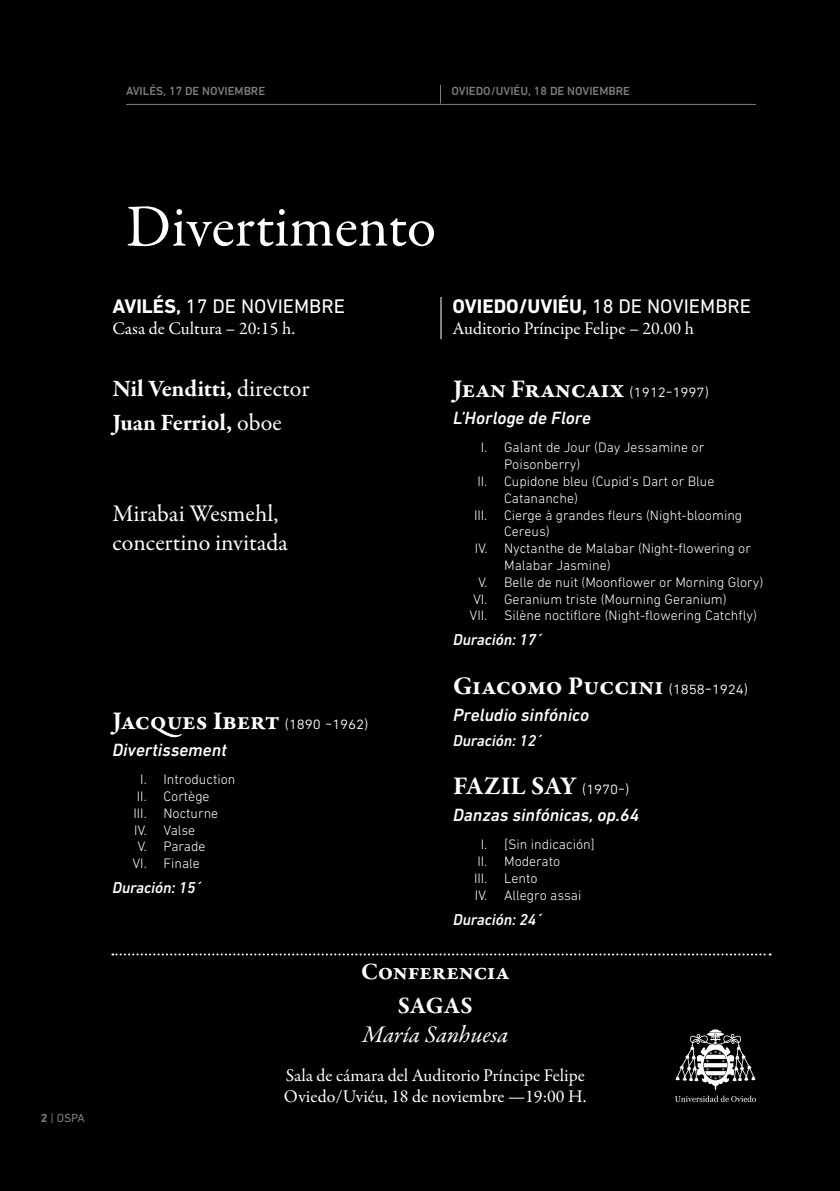
<style>
.page{position:relative;width:840px;height:1191px;background:#fff}
.page>*{position:absolute;margin:0;border:0;box-sizing:border-box;transform-origin:0 0}
.t1{font:60px "Garamond Premr Pro";letter-spacing:-.005em;color:#fff}
.t2{font:700 26px "Garamond Premr Pro";letter-spacing:-.015em;color:#fff}
.t3{font:700 24px/34.4px "Garamond Premr Pro";letter-spacing:-.005em;color:#fff}
.t4{font:24px/28.8px "Garamond Premr Pro";color:#fff}
.t5{font:italic 24px "Garamond Premr Pro";color:#fff}
.t6{font:700 20px "DIN Next W1 G";color:#fff}
.t7{font:20px "DIN Next W1 G";color:#fff}
.t8{font:18px/21.6px "Garamond Premr Pro";color:#fff}
.t9{font:italic 500 18px "DIN Next W1 G";color:#fff}
.t10{font:italic 500 16px "DIN Next W1 G";letter-spacing:-.005em;color:#fff}
.t11{font:300 14px/16.8px "DIN Next W1 G";color:#fff}
.t12{font:500 12px "DIN Next W1 G";color:#807c7a}
.t13{font:12px "DIN Next W1 G";color:#807c7a}
.s1{font-weight:700}
.s2{font-weight:400}
.s3{font-family:"DIN Next W1 G";font-weight:300;font-size:18px}
</style>
<div class="page">
<div style="left:0;top:0;width:839px;height:1191px;background:#000"></div>
<hr style="left:440px;top:297px;width:1px;height:42px;background:#fff">
<svg style="left:675px;top:1029px;width:80px;height:73px"></svg>
<svg style="left:112px;top:953px;width:658px;height:2px"></svg>
<hr style="left:126px;top:104px;width:629px;height:1px;background:#807c7a">
<svg style="left:440px;top:85px;width:1px;height:19px"></svg>
<p class="t12" style="left:126px;top:84px;width:141px">AVILÉS, 17 DE NOVIEMBRE</p>
<p class="t12" style="left:451px;top:84px;width:180px">OVIEDO/UVIÉU, 18 DE NOVIEMBRE</p>
<p class="t13" style="left:41px;top:1111px;width:45px"><span class="s1">2</span> | OSPA</p>
<h1 class="t1" style="left:126px;top:190px;width:311px">Divertimento</h1>
<h3 class="t7" style="left:112px;top:294px;width:234px"><span class="s1">AVILÉS,</span> 17 DE NOVIEMBRE</h3>
<p class="t8" style="left:112px;top:318px;width:184px">Casa de Cultura – 20:15 h.</p>
<h3 class="t6" style="left:452px;top:294px;width:300px">OVIEDO/UVIÉU, <span class="s2">18 DE NOVIEMBRE</span></h3>
<p class="t8" style="left:452px;top:318px;width:243px">Auditorio Príncipe Felipe – 20.00 h</p>
<h3 class="t3" style="left:112px;top:371px;width:198px">Nil Venditti, <span class="s2">director<br></span>Juan Ferriol, <span class="s2">oboe</span></h3>
<h2 class="t2" style="left:453px;top:373px;width:257px">Jean Francaix <span class="s3">(1912-1997)</span></h2>
<p class="t9" style="left:453px;top:408px;width:139px">L’Horloge de Flore</p>
<p class="t11" style="left:480px;top:439px;width:225px">I. Galant de Jour (Day Jessamine or</p>
<p class="t11" style="left:504px;top:456px;width:78px">Poisonberry)</p>
<p class="t11" style="left:477px;top:473px;width:238px">II. Cupidone bleu (Cupid’s Dart or Blue</p>
<p class="t11" style="left:504px;top:489px;width:75px">Catananche)</p>
<p class="t11" style="left:473px;top:506px;width:269px">III. Cierge à grandes fleurs (Night-blooming</p>
<p class="t11" style="left:504px;top:523px;width:47px">Cereus)</p>
<p class="t11" style="left:474px;top:540px;width:277px">IV. Nyctanthe de Malabar (Night-flowering or</p>
<p class="t11" style="left:504px;top:557px;width:108px">Malabar Jasmine)</p>
<p class="t11" style="left:478px;top:573px;width:286px">V. Belle de nuit (Moonflower or Morning Glory)</p>
<p class="t11" style="left:473px;top:590px;width:255px">VI. Geranium triste (Mourning Geranium)</p>
<p class="t11" style="left:469px;top:607px;width:288px">VII. Silène noctiflore (Night-flowering Catchfly)</p>
<p class="t10" style="left:453px;top:630px;width:91px">Duración: 17´</p>
<h2 class="t2" style="left:453px;top:669px;width:296px">Giacomo Puccini <span class="s3">(1858-1924)</span></h2>
<p class="t9" style="left:453px;top:704px;width:138px">Preludio sinfónico</p>
<p class="t10" style="left:453px;top:731px;width:91px">Duración: 12´</p>
<h2 class="t2" style="left:453px;top:769px;width:178px">FAZIL SAY <span class="s3">(1970-)</span></h2>
<p class="t9" style="left:453px;top:804px;width:188px">Danzas sinfónicas, op.64</p>
<p class="t11" style="left:473px;top:836px;width:122px;text-indent:7px">I. [Sin indicación]<br>II. Moderato<br>III. Lento<br>IV. Allegro assai</p>
<p class="t10" style="left:453px;top:910px;width:91px">Duración: 24´</p>
<h3 class="t3" style="left:361px;top:954px;width:150px;text-align:center">Conferencia<br>SAGAS</h3>
<h3 class="t5" style="left:362px;top:1019px;width:147px">María Sanhuesa</h3>
<p class="t8" style="left:284px;top:1064px;width:304px">Sala de cámara del Auditorio Príncipe Felipe<br>Oviedo/Uviéu, 18 de noviembre —19:00 H.</p>
<h3 class="t4" style="left:112px;top:500px;width:177px">Mirabai Wesmehl, concertino invitada</h3>
<h2 class="t2" style="left:112px;top:704px;width:258px">Jacques Ibert <span class="s3">(1890 -1962)</span></h2>
<p class="t9" style="left:112px;top:739px;width:116px">Divertissement</p>
<p class="t11" style="left:140px;top:771px;width:97px">I. Introduction</p>
<p class="t11" style="left:137px;top:787px;width:74px">II. Cortège</p>
<p class="t11" style="left:133px;top:804px;width:86px">III. Nocturne</p>
<p class="t11" style="left:134px;top:821px;width:63px">IV. Valse</p>
<p class="t11" style="left:137px;top:838px;width:69px">V. Parade</p>
<p class="t11" style="left:132px;top:855px;width:69px">VI. Finale</p>
<p class="t10" style="left:112px;top:878px;width:91px">Duración: 15´</p>
</div>
